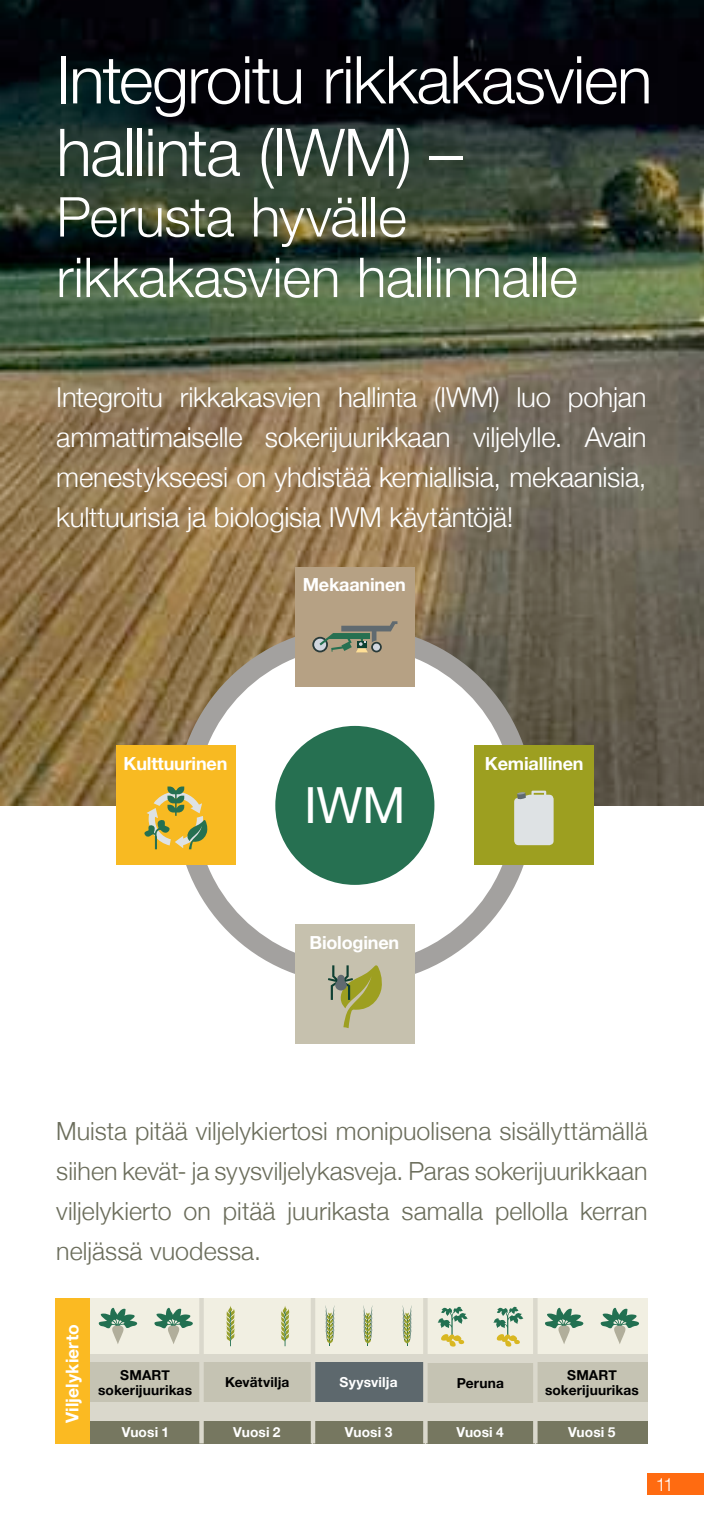
<style>
.page{position:relative;width:704px;height:1523px;background:#fff}
.page>*{position:absolute;margin:0;border:0;box-sizing:border-box;transform-origin:0 0}
.t1{font:300 66px/72.6px "Helvetica Neue";letter-spacing:-.025em;color:#fff}
.t2{font:300 55px/60.5px "Helvetica Neue";letter-spacing:-.005em;color:#fff}
.t3{font:49.81px "Helvetica Neue";color:#fff}
.t4{font:300 27.5px/40px "Helvetica Neue";letter-spacing:-.01em;color:#fff;text-align:justify}
.t5{font:300 25px/40px "Helvetica Neue";color:#6b6d5b;text-align:justify}
.t6{font:300 18.12px "Helvetica Neue";color:#fff}
.t7{font:700 18px "Helvetica Neue";letter-spacing:-.01em;color:#fff}
.t8{font:700 17.56px "Helvetica Neue";letter-spacing:.005em;color:#fff}
.t9{font:700 13.75px/15.1px "Helvetica Neue";letter-spacing:.01em;color:#000;text-align:center}
.t10{font:700 13.75px "Helvetica Neue";letter-spacing:.01em;color:#fff}
</style>
<div class="page">
<div style="left:647px;top:1473px;width:56px;height:21px;background:#ff6b11"></div>
<img style="left:0;top:0;width:703px;height:805px">
<div style="left:90px;top:1298px;width:557px;height:145px;background:#dad8cc"></div>
<div style="left:535px;top:1362px;width:112px;height:40px;background:#c5c3b3"></div>
<div style="left:426px;top:1362px;width:109px;height:40px;background:#c5c3b3"></div>
<div style="left:424px;top:1298px;width:56px;height:55px;background:#f1efe2"></div>
<svg style="left:437px;top:1306px;width:30px;height:41px"></svg>
<div style="left:480px;top:1298px;width:55px;height:55px;background:#f1efe2"></div>
<svg style="left:493px;top:1306px;width:30px;height:41px"></svg>
<div style="left:535px;top:1298px;width:56px;height:55px;background:#f1efe2"></div>
<svg style="left:545px;top:1307px;width:38px;height:37px"></svg>
<div style="left:591px;top:1298px;width:56px;height:55px;background:#f1efe2"></div>
<svg style="left:600px;top:1307px;width:38px;height:37px"></svg>
<div style="left:425px;top:1421px;width:109px;height:22px;background:#767760"></div>
<div style="left:535px;top:1421px;width:112px;height:22px;background:#767760"></div>
<div style="left:312px;top:1362px;width:112px;height:40px;background:#5d686d"></div>
<div style="left:312px;top:1421px;width:112px;height:22px;background:#767760"></div>
<div style="left:314px;top:1298px;width:110px;height:55px;background:#f1efe2"></div>
<hr style="left:329px;top:1315px;width:1px;height:31px;background:#227051">
<svg style="left:325px;top:1305px;width:9px;height:38px"></svg>
<hr style="left:367px;top:1315px;width:1px;height:31px;background:#227051">
<svg style="left:363px;top:1305px;width:9px;height:38px"></svg>
<hr style="left:406px;top:1315px;width:1px;height:31px;background:#227051">
<svg style="left:402px;top:1305px;width:9px;height:38px"></svg>
<div style="left:201px;top:1362px;width:111px;height:40px;background:#c5c3b3"></div>
<div style="left:90px;top:1362px;width:111px;height:40px;background:#c5c3b3"></div>
<div style="left:90px;top:1421px;width:111px;height:22px;background:#767760"></div>
<div style="left:202px;top:1298px;width:56px;height:55px;background:#f1efe2"></div>
<svg style="left:226px;top:1306px;width:9px;height:40px"></svg>
<div style="left:257px;top:1298px;width:56px;height:55px;background:#f1efe2"></div>
<svg style="left:280px;top:1306px;width:10px;height:40px"></svg>
<div style="left:90px;top:1298px;width:55px;height:55px;background:#f1efe2"></div>
<svg style="left:98px;top:1307px;width:39px;height:37px"></svg>
<div style="left:145px;top:1298px;width:56px;height:55px;background:#f1efe2"></div>
<svg style="left:154px;top:1307px;width:39px;height:37px"></svg>
<div style="left:201px;top:1421px;width:111px;height:22px;background:#767760"></div>
<div style="left:56px;top:1298px;width:34px;height:145px;background:#fbba22"></div>
<hr style="left:423px;top:1298px;width:4px;height:145px;background:#dad8cc">
<div style="left:532px;top:1298px;width:5px;height:145px;background:#dad8cc"></div>
<hr style="left:199px;top:1298px;width:4px;height:145px;background:#dad8cc">
<div style="left:310px;top:1298px;width:5px;height:145px;background:#dad8cc"></div>
<div style="left:176px;top:626px;width:357px;height:358px;background:#a3a19f;border-radius:50%"></div>
<div style="left:196px;top:646px;width:317px;height:318px;background:#fff;border-radius:50%"></div>
<div style="left:275px;top:726px;width:159px;height:159px;background:#267051;border-radius:50%"></div>
<div style="left:116px;top:746px;width:119px;height:119px;background:#f8ba22"></div>
<svg style="left:144px;top:786px;width:64px;height:63px"></svg>
<div style="left:474px;top:746px;width:119px;height:119px;background:#9d9f20"></div>
<svg style="left:514px;top:790px;width:39px;height:55px;background:#d6dad3"></svg>
<div style="left:295px;top:924px;width:119px;height:120px;background:#c6c1ae"></div>
<svg style="left:328px;top:965px;width:54px;height:63px"></svg>
<div style="left:335px;top:980px;width:11px;height:10px;background:#606a70;border-radius:50%"></div>
<div style="left:295px;top:567px;width:119px;height:119px;background:#b6a184"></div>
<svg style="left:312px;top:637px;width:16px;height:15px"></svg>
<div style="left:314px;top:638px;width:12px;height:12px;background:#d1d6de;border-radius:50%"></div>
<svg style="left:319px;top:621px;width:78px;height:31px"></svg>
<h1 class="t1" style="left:56px;top:39px;width:597px">Integroitu rikkakasvien hallinta (IWM) –</h1>
<h2 class="t2" style="left:56px;top:183px;width:522px">Perusta hyvälle rikkakasvien hallinnalle</h2>
<p class="t4" style="left:56px;top:375px;width:591px">Integroitu rikkakasvien hallinta (IWM) luo pohjan ammattimaiselle sokerijuurikkaan viljelylle. Avain menestykseesi on yhdistää kemiallisia, mekaanisia, kulttuurisia ja biologisia IWM käytäntöjä!</p>
<p class="t7" style="left:302px;top:571px;width:105px">Mekaaninen</p>
<p class="t7" style="left:123px;top:749px;width:105px">Kulttuurinen</p>
<p class="t7" style="left:484px;top:749px;width:100px">Kemiallinen</p>
<h3 class="t3" style="left:304px;top:769px;width:103px">IWM</h3>
<p class="t7" style="left:309px;top:928px;width:91px">Biologinen</p>
<p class="t5" style="left:56px;top:1109px;width:592px">Muista pitää viljelykiertosi monipuolisena sisällyttämällä siihen kevät- ja syysviljelykasveja. Paras sokerijuurikkaan viljelykierto on pitää juurikasta samalla pellolla kerran neljässä vuodessa.</p>
<p class="t8" style="left:58px;top:1423px;width:100px;rotate:-90deg">Viljelykierto</p>
<p class="t9" style="left:98px;top:1367px;width:95px">SMART sokerijuurikas</p>
<p class="t9" style="left:225px;top:1375px;width:66px">Kevätvilja</p>
<p class="t10" style="left:339px;top:1371px;width:59px">Syysvilja</p>
<p class="t9" style="left:456px;top:1375px;width:49px">Peruna</p>
<p class="t9" style="left:544px;top:1367px;width:95px">SMART sokerijuurikas</p>
<p class="t10" style="left:122px;top:1421px;width:49px">Vuosi 1</p>
<p class="t10" style="left:345px;top:1421px;width:49px">Vuosi 3</p>
<p class="t10" style="left:456px;top:1421px;width:49px">Vuosi 4</p>
<p class="t10" style="left:567px;top:1421px;width:49px">Vuosi 5</p>
<p class="t10" style="left:233px;top:1421px;width:49px">Vuosi 2</p>
<p class="t6" style="left:655px;top:1469px;width:19px">11</p>
</div>
